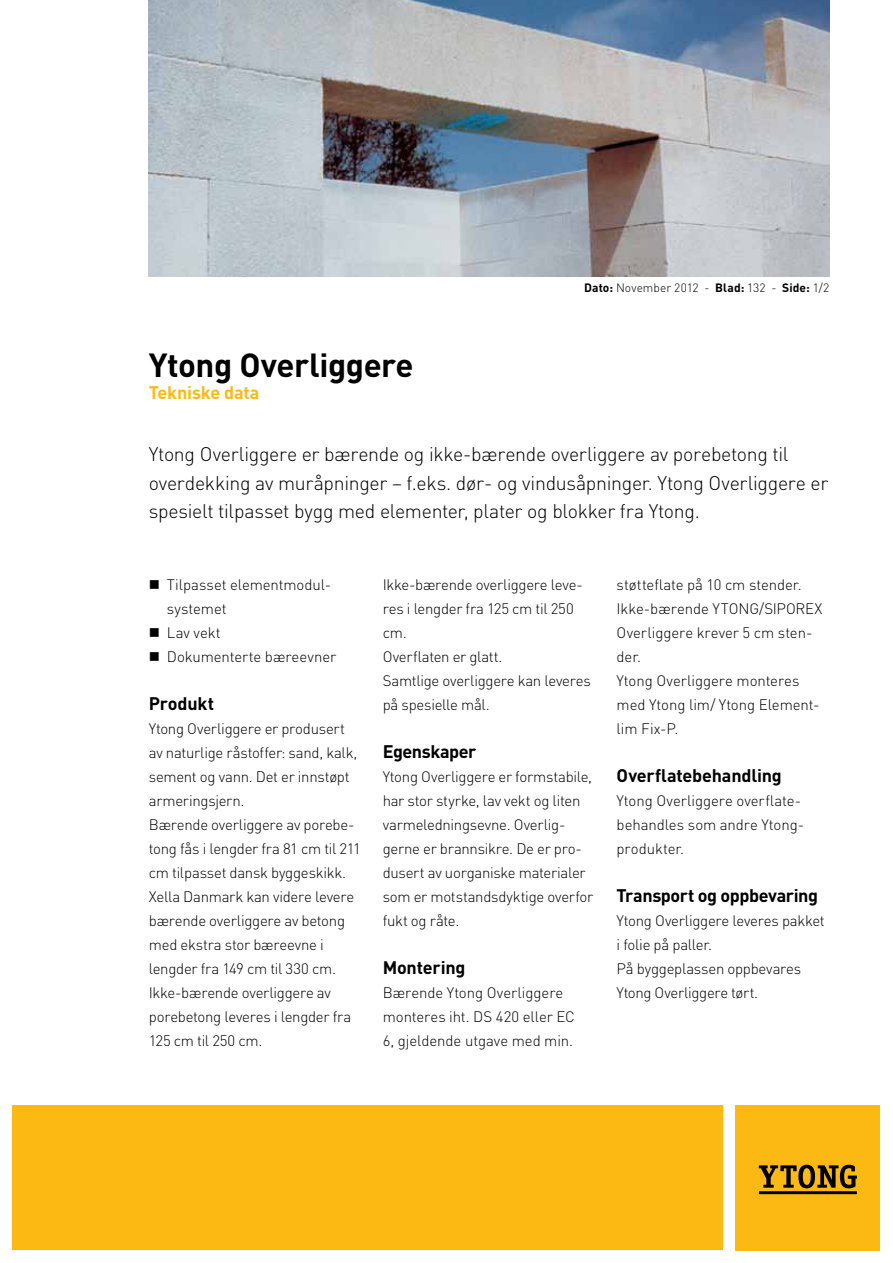
<style>
.page{position:relative;width:893px;height:1263px;background:#fff}
.page>*{position:absolute;margin:0;border:0;box-sizing:border-box;transform-origin:0 0}
.t1{font:700 33px "DIN";letter-spacing:-.015em;color:#000}
.t2{font:300 19.5px/28.5px "DIN";letter-spacing:-.015em;color:#000}
.t3{font:700 18px "DIN";letter-spacing:-.015em;color:#000}
.t4{font:700 18px "DIN";letter-spacing:-.01em;color:#fdb913}
.t5{font:300 15px/24px "DIN";letter-spacing:-.015em;color:#000}
.t6{font:300 12px "DIN";letter-spacing:.005em;color:#000}
.s1{font-weight:700}
</style>
<div class="page">
<div style="left:736px;top:1106px;width:144px;height:144px;background:#fdb913"></div>
<svg style="left:759px;top:1165px;width:98px;height:23px"></svg>
<hr style="left:759px;top:1191px;width:98px;height:3px;background:#000">
<img style="left:149px;top:0;width:680px;height:276px">
<div style="left:13px;top:1106px;width:710px;height:144px;background:#fdb913"></div>
<h1 class="t1" style="left:149px;top:343px;width:266px">Ytong Overliggere</h1>
<p class="t4" style="left:149px;top:380px;width:112px">Tekniske data</p>
<p class="t6" style="left:584px;top:279px;width:247px"><span class="s1">Dato:</span> November 2012 - <span class="s1">Blad:</span> 132 - <span class="s1">Side:</span> 1/2</p>
<h2 class="t2" style="left:149px;top:439px;width:681px">Ytong Overliggere er bærende og ikke-bærende overliggere av porebetong til overdekking av muråpninger – f.eks. dør- og vindusåpninger. Ytong Overliggere er spesielt tilpasset bygg med elementer, plater og blokker fra Ytong.</h2>
<p class="t5" style="left:167px;top:572px;width:166px;text-indent:-18px">■ Tilpasset elementmodul&shy;systemet</p>
<p class="t5" style="left:149px;top:620px;width:73px">■ Lav vekt</p>
<p class="t5" style="left:149px;top:644px;width:189px">■ Dokumenterte bæreevner</p>
<p class="t3" style="left:149px;top:691px;width:67px">Produkt</p>
<p class="t5" style="left:149px;top:716px;width:213px">Ytong Overliggere er produsert av naturlige råstoffer: sand, kalk, sement og vann. Det er innstøpt armeringsjern.<br>Bærende overliggere av porebe&shy;tong fås i lengder fra 81 cm til 211 cm tilpasset dansk byggeskikk.<br>Xella Danmark kan videre levere bærende overliggere av betong med ekstra stor bæreevne i lengder fra 149 cm til 330 cm.<br>Ikke-bærende overliggere av porebetong leveres i lengder fra<br>125 cm til 250 cm.</p>
<p class="t5" style="left:383px;top:572px;width:210px">Ikke-bærende overliggere leve&shy;res i lengder fra 125 cm til 250 cm.<br>Overflaten er glatt.<br>Samtlige overliggere kan leveres på spesielle mål.</p>
<p class="t3" style="left:383px;top:739px;width:95px">Egenskaper</p>
<p class="t5" style="left:383px;top:764px;width:212px">Ytong Overliggere er formstabile, har stor styrke, lav vekt og liten varmeledningsevne. Overlig&shy;gerne er brannsikre. De er pro&shy;dusert av uorganiske materialer som er motstandsdyktige overfor fukt og råte.</p>
<p class="t3" style="left:383px;top:955px;width:84px">Montering</p>
<p class="t5" style="left:383px;top:980px;width:194px">Bærende Ytong Overliggere monteres iht. DS 420 eller EC<br>6, gjeldende utgave med min.</p>
<p class="t5" style="left:617px;top:572px;width:207px">støtteflate på 10 cm stender.<br>Ikke-bærende YTONG/SIPOREX<br>Overliggere krever 5 cm sten&shy;der.<br>Ytong Overliggere monteres med Ytong lim/ Ytong Element&shy;lim Fix-P.</p>
<p class="t3" style="left:617px;top:763px;width:167px">Overflatebehandling</p>
<p class="t5" style="left:617px;top:788px;width:189px">Ytong Overliggere overflate&shy;behandles som andre Ytong&shy;produkter.</p>
<p class="t3" style="left:617px;top:883px;width:203px">Transport og oppbevaring</p>
<p class="t5" style="left:617px;top:908px;width:210px">Ytong Overliggere leveres pakket i folie på paller.<br>På byggeplassen oppbevares<br>Ytong Overliggere tørt.</p>
</div>
